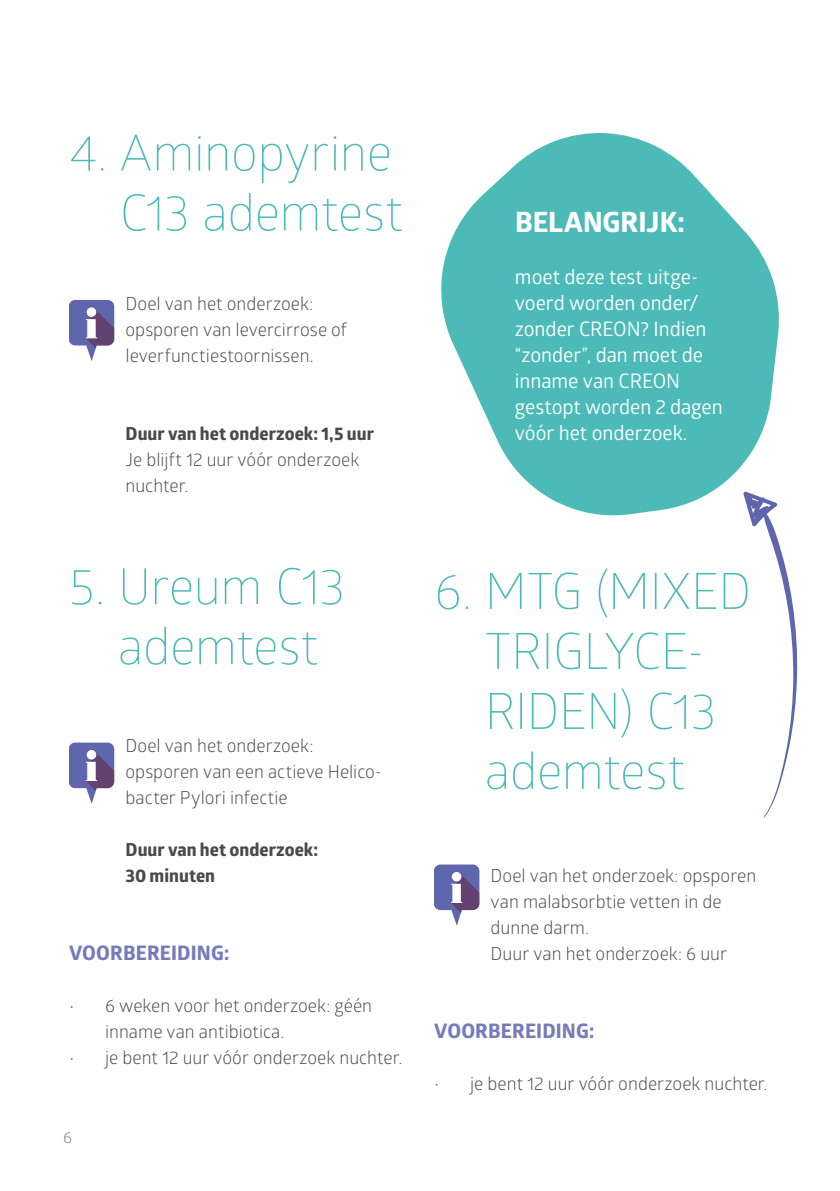
<style>
.page{position:relative;width:840px;height:1191px;background:#fff}
.page>*{position:absolute;margin:0;border:0;box-sizing:border-box;transform-origin:0 0}
.t1{font:300 50px/60px "Glober";letter-spacing:-.01em;color:#4cbbb8;text-align:center}
.t2{font:700 28px "Globerx";color:#fff}
.t3{font:20px/26px "Glober";letter-spacing:-.005em;color:#fff}
.t4{font:700 20px "Globerx";letter-spacing:.01em;color:#767bba}
.t5{font:18px/26px "Glober";color:#4a4a49}
.t6{font:700 18px/26px "Globerx";letter-spacing:.005em;color:#4a4a49}
.t7{font:16px "Glober";color:#7c7b7b}
</style>
<div class="page">
<svg style="left:441px;top:133px;width:338px;height:383px;fill:#4cbbb8"></svg>
<svg style="left:434px;top:864px;width:45px;height:61px"></svg>
<div style="left:451px;top:872px;width:10px;height:9px;background:#fff;border-radius:50%"></div>
<svg style="left:69px;top:300px;width:45px;height:61px"></svg>
<div style="left:87px;top:307px;width:9px;height:10px;background:#fff;border-radius:50%"></div>
<svg style="left:69px;top:742px;width:45px;height:62px"></svg>
<div style="left:87px;top:750px;width:9px;height:9px;background:#fff;border-radius:50%"></div>
<svg style="left:743px;top:491px;width:54px;height:327px"></svg>
<h1 class="t1" style="left:69px;top:120px;width:335px;text-align:right">4. Aminopyrine<br>C13 ademtest</h1>
<p class="t5" style="left:125px;top:290px;width:223px">Doel van het onderzoek: opsporen van levercirrose of leverfunctiestoornissen.</p>
<p class="t6" style="left:125px;top:420px;width:250px">Duur van het onderzoek: 1,5 uur</p>
<p class="t5" style="left:125px;top:446px;width:235px">Je blijft 12 uur vóór onderzoek nuchter.</p>
<h1 class="t1" style="left:69px;top:554px;width:277px">5. Ureum C13 ademtest</h1>
<p class="t5" style="left:125px;top:732px;width:257px">Doel van het onderzoek: opsporen van een actieve Helico&shy;bacter Pylori infectie</p>
<p class="t6" style="left:125px;top:836px;width:194px">Duur van het onderzoek:<br>30 minuten</p>
<p class="t4" style="left:69px;top:938px;width:161px">VOORBEREIDING:</p>
<p class="t5" style="left:105px;top:992px;width:268px;text-indent:-36px">• 6 weken voor het onderzoek: géén inname van antibiotica.</p>
<p class="t5" style="left:69px;top:1044px;width:334px">• je bent 12 uur vóór onderzoek nuchter.</p>
<p class="t7" style="left:63px;top:1125px;width:10px">6</p>
<h2 class="t2" style="left:515px;top:202px;width:171px">BELANGRIJK:</h2>
<p class="t3" style="left:514px;top:263px;width:209px">moet deze test uitge&shy;voerd worden onder/ zonder CREON? Indien “zonder”, dan moet de inname van CREON gestopt worden 2 dagen vóór het onderzoek.</p>
<h1 class="t1" style="left:434px;top:559px;width:318px">6. MTG (MIXED<br>TRIGLYCE-<br>RIDEN) C13 ademtest</h1>
<p class="t5" style="left:490px;top:862px;width:267px">Doel van het onderzoek: opsporen van malabsorbtie vetten in de dunne darm.<br>Duur van het onderzoek: 6 uur</p>
<p class="t4" style="left:434px;top:1016px;width:161px">VOORBEREIDING:</p>
<p class="t5" style="left:434px;top:1070px;width:334px">• je bent 12 uur vóór onderzoek nuchter.</p>
</div>
